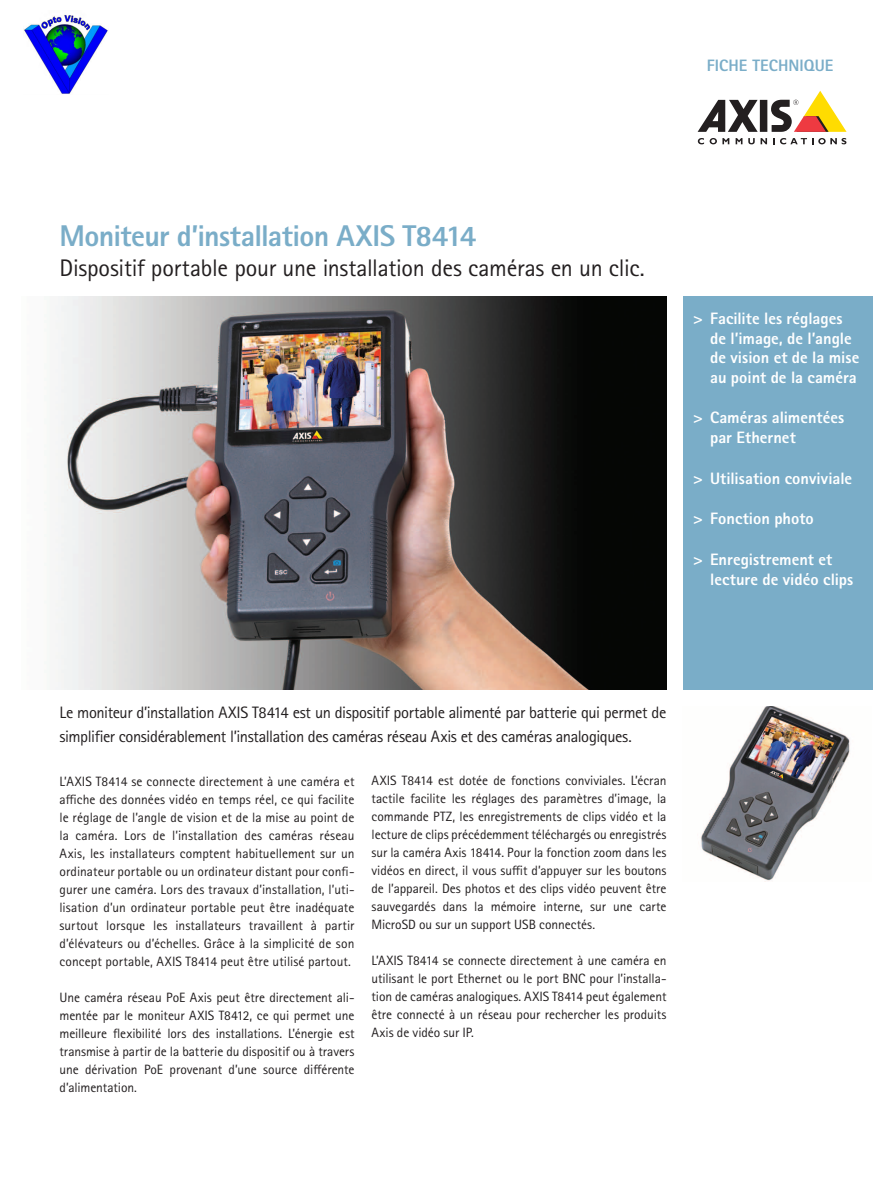
<style>
.page{position:relative;width:893px;height:1191px;background:#fff}
.page>*{position:absolute;margin:0;border:0;box-sizing:border-box;transform-origin:0 0}
.t1{font:800 30px "Rotis Sans Serif Pro";letter-spacing:-.025em;color:#7aadc8}
.t2{font:24px "Rotis Sans Serif Pro";letter-spacing:-.01em;color:#231f20}
.t3{font:800 16.5px/19.5px "Rotis Sans Serif Pro";color:#fff}
.t4{font:16.5px/24px "Rotis Sans Serif Pro";letter-spacing:-.025em;color:#231f20}
.t5{font:800 16.5px "Rotis Sans Serif Pro";color:#7aadc8}
.t6{font:13.5px/18px "Rotis Sans Serif Pro";letter-spacing:-.005em;color:#231f20;text-align:justify}
</style>
<div class="page">
<div style="left:760px;top:100px;width:7px;height:32px;background:#231f20"></div>
<svg style="left:698px;top:100px;width:60px;height:32px"></svg>
<svg style="left:771px;top:91px;width:75px;height:41px"></svg>
<svg style="left:698px;top:138px;width:6px;height:6px"></svg>
<svg style="left:710px;top:138px;width:19px;height:6px"></svg>
<svg style="left:736px;top:138px;width:6px;height:6px"></svg>
<svg style="left:748px;top:138px;width:7px;height:6px"></svg>
<svg style="left:761px;top:138px;width:6px;height:6px"></svg>
<svg style="left:773px;top:138px;width:73px;height:6px"></svg>
<div style="left:684px;top:296px;width:189px;height:393px;background:#7aadc8"></div>
<img style="left:56px;top:296px;width:610px;height:393px">
<img style="left:701px;top:706px;width:149px;height:175px">
<img style="left:24px;top:15px;width:84px;height:79px">
<p class="t5" style="left:707px;top:55px;width:128px">Fiche technique</p>
<h1 class="t1" style="left:60px;top:217px;width:418px">Moniteur d’installation AXIS T8414</h1>
<h2 class="t2" style="left:60px;top:254px;width:587px">Dispositif portable pour une installation des caméras en un clic.</h2>
<p class="t3" style="left:710px;top:308px;width:151px;text-indent:-17px">&gt; Facilite les réglages de l’image, de l’angle de vision et de la mise au point de la caméra</p>
<p class="t3" style="left:710px;top:408px;width:136px;text-indent:-17px">&gt; Caméras alimentées par Ethernet</p>
<p class="t3" style="left:693px;top:468px;width:161px">&gt; Utilisation conviviale</p>
<p class="t3" style="left:693px;top:509px;width:122px">&gt; Fonction photo</p>
<p class="t3" style="left:710px;top:550px;width:145px;text-indent:-17px">&gt; Enregistrement et lecture de vidéo clips</p>
<p class="t4" style="left:60px;top:700px;width:608px">Le moniteur d’installation AXIS T8414 est un dispositif portable alimenté par batterie qui permet de simplifier considérablement l’installation des caméras réseau Axis et des caméras analogiques.</p>
<p class="t6" style="left:60px;top:772px;width:296px">L’AXIS T8414 se connecte directement à une caméra et affiche des données vidéo en temps réel, ce qui facilite le réglage de l’angle de vision et de la mise au point de la caméra. Lors de l’installation des caméras réseau Axis, les installateurs comptent habituellement sur un ordinateur portable ou un ordinateur distant pour confi&shy;gurer une caméra. Lors des travaux d’installation, l’uti&shy;lisation d’un ordinateur portable peut être inadéquate surtout lorsque les installateurs travaillent à partir d’élévateurs ou d’échelles. Grâce à la simplicité de son concept portable, AXIS T8414 peut être utilisé partout.</p>
<p class="t6" style="left:60px;top:988px;width:296px">Une caméra réseau PoE Axis peut être directement ali&shy;mentée par le moniteur AXIS T8412, ce qui permet une meilleure flexibilité lors des installations. L’énergie est transmise à partir de la batterie du dispositif ou à travers une dérivation PoE provenant d’une source différente d’alimentation.</p>
<p class="t6" style="left:372px;top:772px;width:296px">AXIS T8414 est dotée de fonctions conviviales. L’écran tactile facilite les réglages des paramètres d’image, la commande PTZ, les enregistrements de clips vidéo et la lecture de clips précédemment téléchargés ou enregistrés sur la caméra Axis 18414. Pour la fonction zoom dans les vidéos en direct, il vous suffit d’appuyer sur les boutons de l’appareil. Des photos et des clips vidéo peuvent être sauvegardés dans la mémoire interne, sur une carte MicroSD ou sur un support USB connectés.</p>
<p class="t6" style="left:372px;top:952px;width:296px">L’AXIS T8414 se connecte directement à une caméra en utilisant le port Ethernet ou le port BNC pour l’installa&shy;tion de caméras analogiques. AXIS T8414 peut également être connecté à un réseau pour rechercher les produits Axis de vidéo sur IP.</p>
</div>
